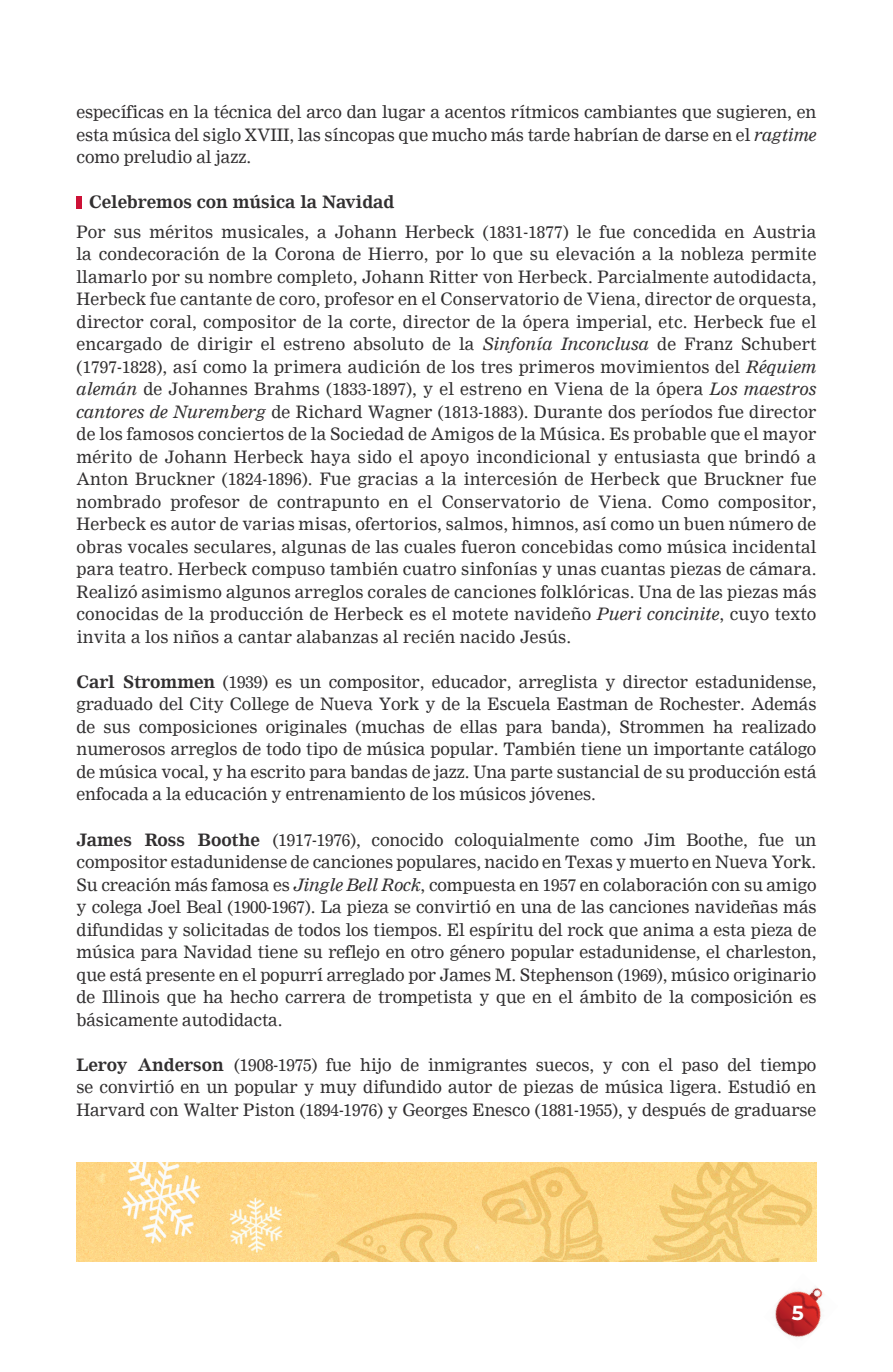
<style>
.page{position:relative;width:893px;height:1372px;background:#fff}
.page>*{position:absolute;margin:0;border:0;box-sizing:border-box;transform-origin:0 0}
.t1{font:700 20.25px "Montserrat";color:#fff}
.parrafo_2{font:16.88px/22.5px "Nimrod";letter-spacing:-.005em;color:#312f30;text-align:justify}
.parrafo_2-2{font:700 16.88px "Nimrod";letter-spacing:-.005em;color:#312f30}
.s1{font-style:italic}
.s2{font-weight:700}
</style>
<div class="page">
<img style="left:775px;top:1287px;width:48px;height:51px">
<div style="left:77px;top:196px;width:5px;height:13px;background:#cd1136"></div>
<img style="left:77px;top:1162px;width:739px;height:99px">
<p class="parrafo_2" style="left:77px;top:101px;width:741px">específicas en la técnica del arco dan lugar a acentos rítmicos cambiantes que sugieren, en esta música del siglo XVIII, las síncopas que mucho más tarde habrían de darse en el <span class="s1">ragtime </span>como preludio al jazz.</p>
<p class="parrafo_2-2" style="left:89px;top:192px;width:307px">Celebremos con música la Navidad</p>
<p class="parrafo_2" style="left:77px;top:220px;width:741px">Por sus méritos musicales, a Johann Herbeck (1831-1877) le fue concedida en Austria la condecoración de la Corona de Hierro, por lo que su elevación a la nobleza permite llamarlo por su nombre completo, Johann Ritter von Herbeck. Parcialmente autodidacta, Herbeck fue cantante de coro, profesor en el Conservatorio de Viena, director de orquesta, director coral, compositor de la corte, director de la ópera imperial, etc. Herbeck fue el encargado de dirigir el estreno absoluto de la <span class="s1">Sinfonía Inconclusa</span> de Franz Schubert (1797-1828), así como la primera audición de los tres primeros movimientos del <span class="s1">Réquiem alemán</span> de Johannes Brahms (1833-1897), y el estreno en Viena de la ópera <span class="s1">Los maestros cantores de Nuremberg</span> de Richard Wagner (1813-1883). Durante dos períodos fue director de los famosos conciertos de la Sociedad de Amigos de la Música. Es probable que el mayor mérito de Johann Herbeck haya sido el apoyo incondicional y entusiasta que brindó a Anton Bruckner (1824-1896). Fue gracias a la intercesión de Herbeck que Bruckner fue nombrado profesor de contrapunto en el Conservatorio de Viena. Como compositor, Herbeck es autor de varias misas, ofertorios, salmos, himnos, así como un buen número de obras vocales seculares, algunas de las cuales fueron concebidas como música incidental para teatro. Herbeck compuso también cuatro sinfonías y unas cuantas piezas de cámara.<br>Realizó asimismo algunos arreglos corales de canciones folklóricas. Una de las piezas más conocidas de la producción de Herbeck es el motete navideño <span class="s1">Pueri concinite</span>, cuyo texto invita a los niños a cantar alabanzas al recién nacido Jesús.</p>
<p class="parrafo_2" style="left:77px;top:670px;width:741px"><span class="s2">Carl Strommen</span> (1939) es un compositor, educador, arreglista y director estadunidense, graduado del City College de Nueva York y de la Escuela Eastman de Rochester. Además de sus composiciones originales (muchas de ellas para banda), Strommen ha realizado numerosos arreglos de todo tipo de música popular. También tiene un importante catálogo de música vocal, y ha escrito para bandas de jazz. Una parte sustancial de su producción está enfocada a la educación y entrenamiento de los músicos jóvenes.</p>
<p class="parrafo_2" style="left:77px;top:828px;width:741px"><span class="s2">James Ross Boothe</span> (1917-1976), conocido coloquialmente como Jim Boothe, fue un compositor estadunidense de canciones populares, nacido en Texas y muerto en Nueva York.<br>Su creación más famosa es <span class="s1">Jingle Bell Rock</span>, compuesta en 1957 en colaboración con su amigo y colega Joel Beal (1900-1967). La pieza se convirtió en una de las canciones navideñas más difundidas y solicitadas de todos los tiempos. El espíritu del rock que anima a esta pieza de música para Navidad tiene su reflejo en otro género popular estadunidense, el charleston, que está presente en el popurrí arreglado por James M. Stephenson (1969), músico originario de Illinois que ha hecho carrera de trompetista y que en el ámbito de la composición es básicamente autodidacta.</p>
<p class="parrafo_2" style="left:77px;top:1053px;width:741px"><span class="s2">Leroy Anderson</span> (1908-1975) fue hijo de inmigrantes suecos, y con el paso del tiempo se convirtió en un popular y muy difundido autor de piezas de música ligera. Estudió en Harvard con Walter Piston (1894-1976) y Georges Enesco (1881-1955), y después de graduarse</p>
<p class="t1" style="left:792px;top:1298px;width:14px">5</p>
</div>
